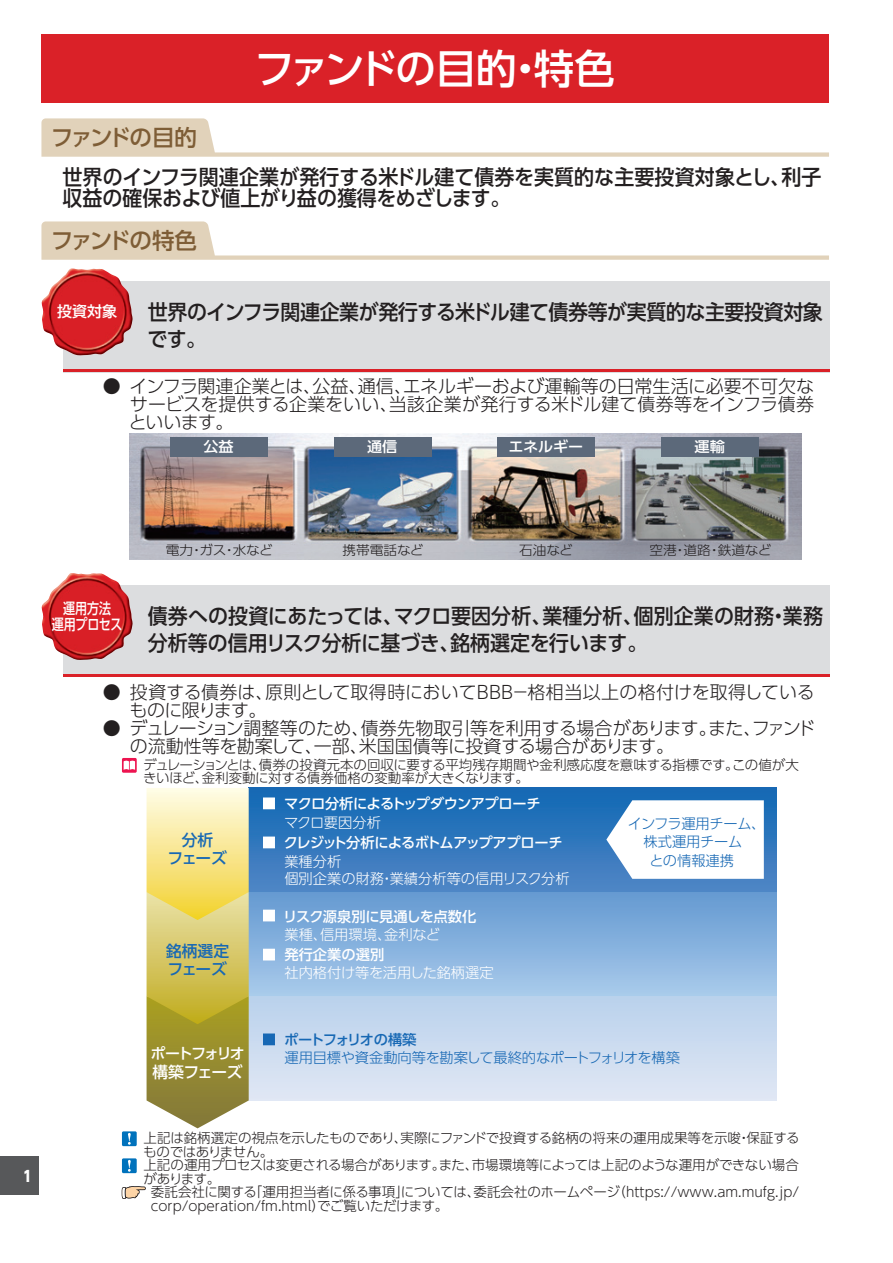
<style>
.page{position:relative;width:893px;height:1263px;background:#fff}
.page>*{position:absolute;margin:0;border:0;box-sizing:border-box;transform-origin:0 0}
.t1{font:500 40.5px "UD Shin Go Pro";letter-spacing:-.06em;color:#fff}
.t2{font:500 22.5px "UD Shin Go Pro";letter-spacing:-.095em;color:#7e5d36}
.t3{font:500 21px/21px "UD Shin Go Pro";color:#231f20;scale:.95 1}
.t4{font:500 21px/27px "UD Shin Go Pro";letter-spacing:-.02em;color:#231f20;scale:.95 1}
.t5{font:300 18px/18px "UD Shin Go Pro";letter-spacing:-.01em;color:#231f20}
.t6{font:500 15.75px/17.9px "UD Shin Go Pro";letter-spacing:-.01em;color:#1768b4;text-align:center}
.t7{font:500 15.75px "UD Shin Go Pro";letter-spacing:-.04em;color:#fff}
.t8{font:500 15px/16.5px "UD Shin Go Pro";letter-spacing:-.01em;color:#fff;text-align:center;scale:.8 1}
.t9{font:500 15px "UD Shin Go Pro";letter-spacing:-.12em;color:#fff}
.t10{font:500 15px "UD Shin Go Pro";letter-spacing:-.01em;color:#fff}
.t11{font:800 15px "UD Shin Go Pro";color:#fff;scale:.9 1}
.t12{font:300 14.25px/17.2px "UD Shin Go Pro";color:#fff}
.t13{font:300 14.25px "UD Shin Go Pro";letter-spacing:-.02em;color:#1768b4}
.t14{font:500 14.25px "UD Shin Go Pro";letter-spacing:-.025em;color:#fff}
.t15{font:500 14.25px "UD Shin Go Pro";letter-spacing:-.06em;color:#fff}
.t16{font:500 14.25px "UD Shin Go Pro";letter-spacing:-.025em;color:#fff;scale:1.06 1}
.t17{font:500 14.25px "UD Shin Go Pro";letter-spacing:-.105em;color:#1768b4}
.t18{font:500 14.25px "UD Shin Go Pro";color:#fff}
.t19{font:300 13.5px/13.5px "UD Shin Go Pro";letter-spacing:-.005em;color:#231f20}
.t20{font:300 13.5px "UD Shin Go Pro";letter-spacing:-.03em;color:#231f20}
.t21{font:300 12.9px "UD Shin Go Pro";letter-spacing:-.01em;color:#231f20;scale:1.06 1}
</style>
<div class="page">
<div style="left:0;top:1157px;width:38px;height:38px;background:#57585a"></div>
<div style="left:41px;top:35px;width:788px;height:68px;background:#da2128"></div>
<svg style="left:41px;top:118px;width:788px;height:39px"></svg>
<svg style="left:41px;top:221px;width:788px;height:39px"></svg>
<div style="left:63px;top:281px;width:766px;height:91px;background:#dcdddf"></div>
<hr style="left:63px;top:369px;width:766px;height:3px;background:#da2128">
<img style="left:41px;top:268px;width:92px;height:88px">
<img style="left:130px;top:434px;width:671px;height:126px">
<div style="left:170px;top:437px;width:98px;height:19px;background:#5c697a"></div>
<div style="left:333px;top:437px;width:98px;height:19px;background:#5c697a"></div>
<div style="left:497px;top:437px;width:98px;height:19px;background:#5c697a"></div>
<div style="left:661px;top:437px;width:98px;height:19px;background:#5c697a"></div>
<div style="left:63px;top:585px;width:766px;height:92px;background:#dcdddf"></div>
<hr style="left:63px;top:674px;width:766px;height:3px;background:#da2128">
<img style="left:41px;top:573px;width:92px;height:87px">
<svg style="left:122px;top:758px;width:15px;height:15px"></svg>
<svg style="left:124px;top:761px;width:11px;height:9px"></svg>
<div style="left:249px;top:788px;width:527px;height:104px;background:linear-gradient(to bottom,#1068b3,#4f85c5)"></div>
<div style="left:249px;top:892px;width:527px;height:104px;background:linear-gradient(to bottom,#6499d1,#a8caeb)"></div>
<div style="left:249px;top:996px;width:527px;height:104px;background:linear-gradient(to bottom,#b9d1ec,#e0e7f4)"></div>
<svg style="left:606px;top:800px;width:158px;height:79px"></svg>
<svg style="left:147px;top:788px;width:102px;height:340px;background:#d0c26b"></svg>
<div style="left:263px;top:798px;width:11px;height:11px;background:#fff"></div>
<div style="left:263px;top:837px;width:11px;height:11px;background:#fff"></div>
<div style="left:263px;top:910px;width:11px;height:11px;background:#fff"></div>
<div style="left:263px;top:949px;width:11px;height:11px;background:#fff"></div>
<div style="left:263px;top:1034px;width:11px;height:11px;background:#1768b4"></div>
<div style="left:263px;top:1034px;width:12px;height:11px;border:1px solid #1768b4"></div>
<div style="left:122px;top:1131px;width:15px;height:15px;background:#0072bc"></div>
<svg style="left:128px;top:1133px;width:3px;height:12px"></svg>
<div style="left:122px;top:1158px;width:15px;height:15px;background:#0072bc"></div>
<svg style="left:128px;top:1160px;width:3px;height:12px"></svg>
<svg style="left:122px;top:1186px;width:24px;height:13px"></svg>
<h1 class="t1" style="left:254px;top:36px;width:362px">ファンドの目的・特色</h1>
<h2 class="t2" style="left:51px;top:119px;width:147px">ファンドの目的</h2>
<h3 class="t3" style="left:62px;top:166px;width:800px">世界のインフラ関連企業が発行する米ドル建て債券を実質的な主要投資対象とし、利子収益の確保および値上がり益の獲得をめざします。</h3>
<h2 class="t2" style="left:51px;top:222px;width:148px">ファンドの特色</h2>
<p class="t10" style="left:57px;top:299px;width:61px">投資対象</p>
<h3 class="t4" style="left:148px;top:297px;width:712px">世界のインフラ関連企業が発行する米ドル建て債券等が実質的な主要投資対象です。</h3>
<h3 class="t5" style="left:129px;top:376px;width:687px;text-align:justify;text-indent:-26px">● インフラ関連企業とは、公益、通信、エネルギーおよび運輸等の日常生活に必要不可欠なサービスを提供する企業をいい、当該企業が発行する米ドル建て債券等をインフラ債券といいます。</h3>
<p class="t16" style="left:203px;top:435px;width:30px">公益</p>
<p class="t16" style="left:367px;top:435px;width:30px">通信</p>
<p class="t16" style="left:508px;top:435px;width:72px">エネルギー</p>
<p class="t16" style="left:695px;top:435px;width:30px">運輸</p>
<p class="t11" style="left:23px;top:1163px;width:11px">1</p>
<p class="t8" style="left:52px;top:599px;width:90px">運用方法<br>運用プロセス</p>
<p class="t21" style="left:166px;top:540px;width:102px">電力・ガス・水など</p>
<p class="t21" style="left:342px;top:540px;width:78px">携帯電話など</p>
<p class="t21" style="left:519px;top:540px;width:52px">石油など</p>
<p class="t21" style="left:649px;top:540px;width:117px">空港・道路・鉄道など</p>
<h3 class="t3" style="left:148px;top:602px;width:712px;line-height:27px">債券への投資にあたっては、マクロ要因分析、業種分析、個別企業の財務・業務分析等の信用リスク分析に基づき、銘柄選定を行います。</h3>
<h3 class="t5" style="left:130px;top:682px;width:687px;text-indent:-27px">● 投資する債券は、原則として取得時においてＢＢＢ－格相当以上の格付けを取得しているものに限ります。</h3>
<h3 class="t5" style="left:130px;top:718px;width:687px;text-indent:-27px">● デュレーション調整等のため、債券先物取引等を利用する場合があります。また、ファンドの流動性等を勘案して、一部、米国国債等に投資する場合があります。</h3>
<p class="t19" style="left:143px;top:757px;width:657px">デュレーションとは、債券の投資元本の回収に要する平均残存期間や金利感応度を意味する指標です。この値が大きいほど、金利変動に対する債券価格の変動率が大きくなります。</p>
<p class="t6" style="left:168px;top:831px;width:61px">分析<br>フェーズ</p>
<p class="t6" style="left:166px;top:942px;width:64px">銘柄選定</p>
<p class="t6" style="left:168px;top:959px;width:61px">フェーズ</p>
<p class="t9" style="left:150px;top:1041px;width:96px">ポートフォリオ</p>
<p class="t7" style="left:152px;top:1059px;width:92px">構築フェーズ</p>
<p class="t14" style="left:284px;top:792px;width:258px">マクロ分析によるトップダウンアプローチ</p>
<p class="t12" style="left:284px;top:813px;width:98px">マクロ要因分析</p>
<p class="t15" style="left:284px;top:831px;width:280px">クレジット分析によるボトムアップアプローチ</p>
<p class="t12" style="left:284px;top:852px;width:287px">業種分析<br>個別企業の財務・業績分析等の信用リスク分析</p>
<p class="t14" style="left:283px;top:905px;width:195px">リスク源泉別に見通しを点数化</p>
<p class="t12" style="left:284px;top:926px;width:157px">業種、信用環境、金利など</p>
<p class="t18" style="left:284px;top:943px;width:101px">発行企業の選別</p>
<p class="t12" style="left:284px;top:964px;width:211px">社内格付け等を活用した銘柄選定</p>
<p class="t13" style="left:628px;top:812px;width:139px">インフラ運用チーム、</p>
<p class="t13" style="left:643px;top:830px;width:100px">株式運用チーム</p>
<p class="t13" style="left:650px;top:848px;width:86px">との情報連携</p>
<p class="t17" style="left:284px;top:1028px;width:134px">ポートフォリオの構築</p>
<p class="t13" style="left:284px;top:1046px;width:397px">運用目標や資金動向等を勘案して最終的なポートフォリオを構築</p>
<p class="t19" style="left:143px;top:1131px;width:658px">上記は銘柄選定の視点を示したものであり、実際にファンドで投資する銘柄の将来の運用成果等を示唆・保証する</p>
<p class="t20" style="left:143px;top:1141px;width:132px">ものではありません。</p>
<p class="t19" style="left:143px;top:1158px;width:657px">上記の運用プロセスは変更される場合があります。また、市場環境等によっては上記のような運用ができない場合</p>
<p class="t19" style="left:143px;top:1171px;width:78px">があります。</p>
<p class="t19" style="left:151px;top:1185px;width:650px">委託会社に関する「運用担当者に係る事項」については、委託会社のホームページ（https://www.am.mufg.jp/</p>
<p class="t19" style="left:151px;top:1198px;width:299px">corp/operation/fm.html）でご覧いただけます。</p>
</div>
